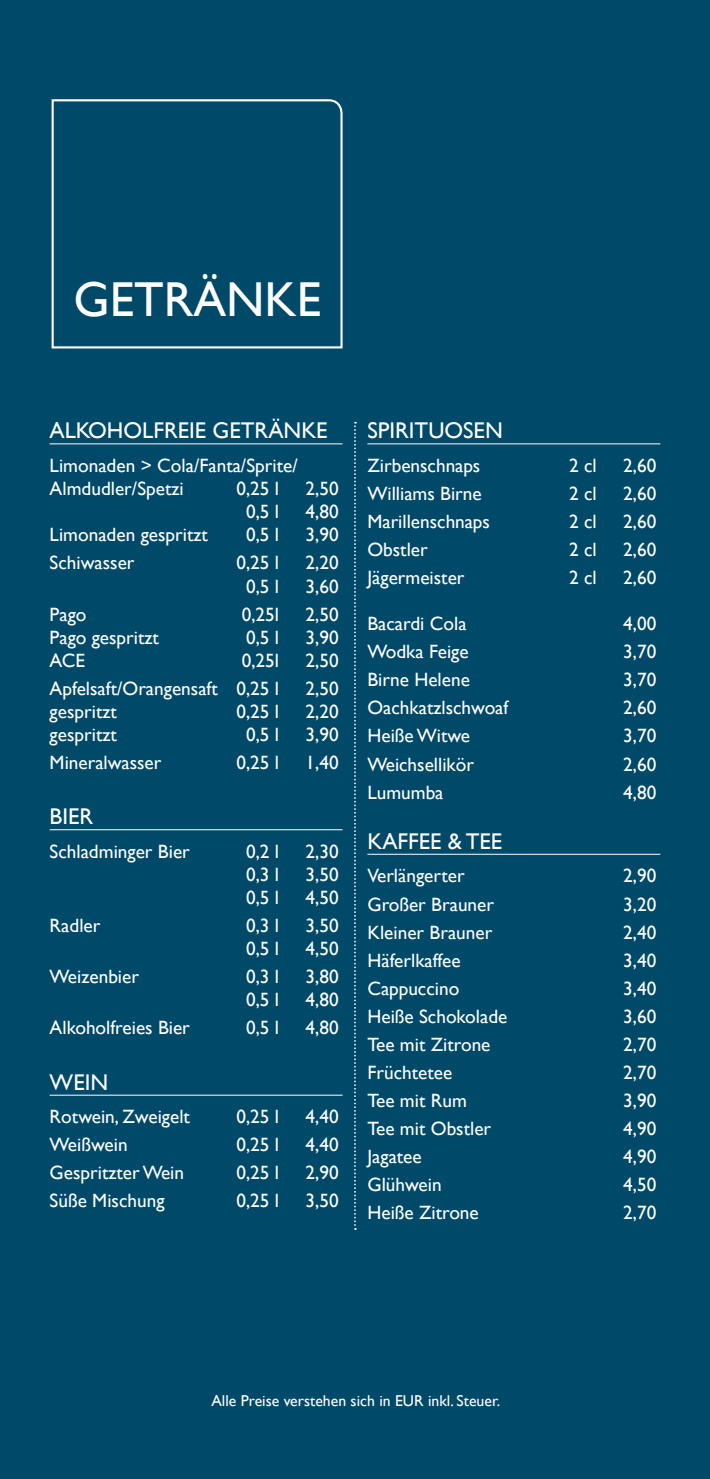
<style>
.page{position:relative;width:710px;height:1479px;background:#fff}
.page>*{position:absolute;margin:0;border:0;box-sizing:border-box;transform-origin:0 0}
.t1{font:49px "Gill Sans";color:#fff}
.t2{font:22.75px "Gill Sans";color:#fff}
.t3{font:19.25px/23.1px "Gill Sans";color:#fff}
.t4{font:15.75px "Gill Sans";color:#fff}
</style>
<div class="page">
<div style="left:0;top:0;width:709px;height:1478px;background:#014969"></div>
<hr style="left:50px;top:443px;width:292px;height:1px;background:#fff">
<hr style="left:50px;top:829px;width:292px;height:1px;background:#fff">
<hr style="left:50px;top:1094px;width:292px;height:1px;background:#fff">
<hr style="left:367px;top:443px;width:293px;height:1px;background:#fff">
<hr style="left:367px;top:853px;width:293px;height:1px;background:#fff">
<svg style="left:354px;top:422px;width:2px;height:807px"></svg>
<svg style="left:51px;top:99px;width:292px;height:250px"></svg>
<h1 class="t1" style="left:73px;top:271px;width:249px">GETRÄNKE</h1>
<p class="t2" style="left:50px;top:417px;width:279px">ALKOHOLFREIE GETRÄNKE</p>
<p class="t3" style="left:50px;top:454px;width:249px">Limonaden &gt; Cola/Fanta/Sprite/<br>Almdudler/Spetzi</p>
<p class="t3" style="left:236px;top:477px;width:44px">0,25 l</p>
<p class="t3" style="left:305px;top:477px;width:35px">2,50</p>
<p class="t3" style="left:246px;top:500px;width:35px">0,5 l</p>
<p class="t3" style="left:305px;top:500px;width:35px">4,80</p>
<p class="t3" style="left:50px;top:523px;width:160px">Limonaden gespritzt</p>
<p class="t3" style="left:246px;top:523px;width:35px">0,5 l</p>
<p class="t3" style="left:305px;top:523px;width:35px">3,90</p>
<p class="t3" style="left:50px;top:551px;width:86px">Schiwasser</p>
<p class="t3" style="left:236px;top:551px;width:44px">0,25 l</p>
<p class="t3" style="left:305px;top:551px;width:35px">2,20</p>
<p class="t3" style="left:246px;top:574px;width:35px">0,5 l</p>
<p class="t3" style="left:305px;top:574px;width:35px">3,60</p>
<p class="t3" style="left:50px;top:602px;width:38px">Pago</p>
<p class="t3" style="left:242px;top:602px;width:39px">0,25l</p>
<p class="t3" style="left:305px;top:602px;width:35px">2,50</p>
<p class="t3" style="left:50px;top:625px;width:111px">Pago gespritzt</p>
<p class="t3" style="left:246px;top:625px;width:35px">0,5 l</p>
<p class="t3" style="left:305px;top:625px;width:35px">3,90</p>
<p class="t3" style="left:50px;top:648px;width:37px">ACE</p>
<p class="t3" style="left:242px;top:648px;width:39px">0,25l</p>
<p class="t3" style="left:305px;top:648px;width:35px">2,50</p>
<p class="t3" style="left:50px;top:676px;width:231px">Apfelsaft/Orangensaft 0,25 l</p>
<p class="t3" style="left:305px;top:676px;width:35px">2,50</p>
<p class="t3" style="left:50px;top:699px;width:69px">gespritzt</p>
<p class="t3" style="left:236px;top:699px;width:44px">0,25 l</p>
<p class="t3" style="left:305px;top:699px;width:35px">2,20</p>
<p class="t3" style="left:50px;top:722px;width:69px">gespritzt</p>
<p class="t3" style="left:246px;top:722px;width:35px">0,5 l</p>
<p class="t3" style="left:305px;top:722px;width:35px">3,90</p>
<p class="t3" style="left:50px;top:750px;width:113px">Mineralwasser</p>
<p class="t3" style="left:236px;top:750px;width:44px">0,25 l</p>
<p class="t3" style="left:305px;top:750px;width:35px">1,40</p>
<p class="t2" style="left:50px;top:803px;width:45px">BIER</p>
<p class="t3" style="left:50px;top:839px;width:142px">Schladminger Bier</p>
<p class="t3" style="left:246px;top:839px;width:35px">0,2 l</p>
<p class="t3" style="left:305px;top:839px;width:35px">2,30</p>
<p class="t3" style="left:246px;top:862px;width:35px">0,3 l</p>
<p class="t3" style="left:305px;top:862px;width:35px">3,50</p>
<p class="t3" style="left:246px;top:886px;width:35px">0,5 l</p>
<p class="t3" style="left:305px;top:886px;width:35px">4,50</p>
<p class="t3" style="left:50px;top:914px;width:52px">Radler</p>
<p class="t3" style="left:246px;top:914px;width:35px">0,3 l</p>
<p class="t3" style="left:305px;top:914px;width:35px">3,50</p>
<p class="t3" style="left:246px;top:937px;width:35px">0,5 l</p>
<p class="t3" style="left:305px;top:937px;width:35px">4,50</p>
<p class="t3" style="left:50px;top:965px;width:91px">Weizenbier</p>
<p class="t3" style="left:246px;top:965px;width:35px">0,3 l</p>
<p class="t3" style="left:305px;top:965px;width:35px">3,80</p>
<p class="t3" style="left:246px;top:988px;width:35px">0,5 l</p>
<p class="t3" style="left:305px;top:988px;width:35px">4,80</p>
<p class="t3" style="left:50px;top:1016px;width:142px">Alkoholfreies Bier</p>
<p class="t3" style="left:246px;top:1016px;width:35px">0,5 l</p>
<p class="t3" style="left:305px;top:1016px;width:35px">4,80</p>
<p class="t2" style="left:50px;top:1068px;width:60px">WEIN</p>
<p class="t3" style="left:50px;top:1105px;width:142px">Rotwein, Zweigelt</p>
<p class="t3" style="left:236px;top:1105px;width:44px">0,25 l</p>
<p class="t3" style="left:305px;top:1105px;width:35px">4,40</p>
<p class="t3" style="left:50px;top:1133px;width:79px">Weißwein</p>
<p class="t3" style="left:236px;top:1133px;width:44px">0,25 l</p>
<p class="t3" style="left:305px;top:1133px;width:35px">4,40</p>
<p class="t3" style="left:50px;top:1161px;width:136px">Gespritzter Wein</p>
<p class="t3" style="left:236px;top:1161px;width:44px">0,25 l</p>
<p class="t3" style="left:305px;top:1161px;width:35px">2,90</p>
<p class="t3" style="left:50px;top:1189px;width:116px">Süße Mischung</p>
<p class="t3" style="left:236px;top:1189px;width:44px">0,25 l</p>
<p class="t3" style="left:305px;top:1189px;width:35px">3,50</p>
<p class="t2" style="left:367px;top:417px;width:137px">SPIRITUOSEN</p>
<p class="t3" style="left:367px;top:454px;width:114px">Zirbenschnaps</p>
<p class="t3" style="left:569px;top:454px;width:29px">2 cl</p>
<p class="t3" style="left:623px;top:454px;width:35px">2,60</p>
<p class="t3" style="left:367px;top:482px;width:116px">Williams Birne</p>
<p class="t3" style="left:569px;top:482px;width:29px">2 cl</p>
<p class="t3" style="left:623px;top:482px;width:35px">2,60</p>
<p class="t3" style="left:367px;top:510px;width:124px">Marillenschnaps</p>
<p class="t3" style="left:569px;top:510px;width:29px">2 cl</p>
<p class="t3" style="left:623px;top:510px;width:35px">2,60</p>
<p class="t3" style="left:367px;top:538px;width:62px">Obstler</p>
<p class="t3" style="left:569px;top:538px;width:29px">2 cl</p>
<p class="t3" style="left:623px;top:538px;width:35px">2,60</p>
<p class="t3" style="left:367px;top:566px;width:99px">Jägermeister</p>
<p class="t3" style="left:569px;top:566px;width:29px">2 cl</p>
<p class="t3" style="left:623px;top:566px;width:35px">2,60</p>
<p class="t3" style="left:367px;top:612px;width:101px">Bacardi Cola</p>
<p class="t3" style="left:623px;top:612px;width:35px">4,00</p>
<p class="t3" style="left:367px;top:640px;width:103px">Wodka Feige</p>
<p class="t3" style="left:623px;top:640px;width:35px">3,70</p>
<p class="t3" style="left:367px;top:668px;width:104px">Birne Helene</p>
<p class="t3" style="left:623px;top:668px;width:35px">3,70</p>
<p class="t3" style="left:367px;top:696px;width:142px">Oachkatzlschwoaf</p>
<p class="t3" style="left:623px;top:696px;width:35px">2,60</p>
<p class="t3" style="left:367px;top:724px;width:104px">Heiße Witwe</p>
<p class="t3" style="left:623px;top:724px;width:35px">3,70</p>
<p class="t3" style="left:367px;top:752px;width:108px">Weichsellikör</p>
<p class="t3" style="left:623px;top:752px;width:35px">2,60</p>
<p class="t3" style="left:367px;top:780px;width:78px">Lumumba</p>
<p class="t3" style="left:623px;top:780px;width:35px">4,80</p>
<p class="t2" style="left:367px;top:827px;width:136px">KAFFEE &amp; TEE</p>
<p class="t3" style="left:367px;top:864px;width:99px">Verlängerter</p>
<p class="t3" style="left:623px;top:864px;width:35px">2,90</p>
<p class="t3" style="left:367px;top:892px;width:128px">Großer Brauner</p>
<p class="t3" style="left:623px;top:892px;width:35px">3,20</p>
<p class="t3" style="left:367px;top:920px;width:126px">Kleiner Brauner</p>
<p class="t3" style="left:623px;top:920px;width:35px">2,40</p>
<p class="t3" style="left:367px;top:948px;width:95px">Häferlkaffee</p>
<p class="t3" style="left:623px;top:948px;width:35px">3,40</p>
<p class="t3" style="left:367px;top:976px;width:93px">Cappuccino</p>
<p class="t3" style="left:623px;top:976px;width:35px">3,40</p>
<p class="t3" style="left:367px;top:1004px;width:141px">Heiße Schokolade</p>
<p class="t3" style="left:623px;top:1004px;width:35px">3,60</p>
<p class="t3" style="left:367px;top:1032px;width:125px">Tee mit Zitrone</p>
<p class="t3" style="left:623px;top:1032px;width:35px">2,70</p>
<p class="t3" style="left:367px;top:1060px;width:86px">Früchtetee</p>
<p class="t3" style="left:623px;top:1060px;width:35px">2,70</p>
<p class="t3" style="left:367px;top:1088px;width:101px">Tee mit Rum</p>
<p class="t3" style="left:623px;top:1088px;width:35px">3,90</p>
<p class="t3" style="left:367px;top:1116px;width:125px">Tee mit Obstler</p>
<p class="t3" style="left:623px;top:1116px;width:35px">4,90</p>
<p class="t3" style="left:367px;top:1144px;width:56px">Jagatee</p>
<p class="t3" style="left:623px;top:1144px;width:35px">4,90</p>
<p class="t3" style="left:367px;top:1172px;width:76px">Glühwein</p>
<p class="t3" style="left:623px;top:1172px;width:35px">4,50</p>
<p class="t3" style="left:367px;top:1200px;width:113px">Heiße Zitrone</p>
<p class="t3" style="left:623px;top:1200px;width:35px">2,70</p>
<p class="t4" style="left:211px;top:1390px;width:290px">Alle Preise verstehen sich in EUR inkl. Steuer.</p>
</div>
